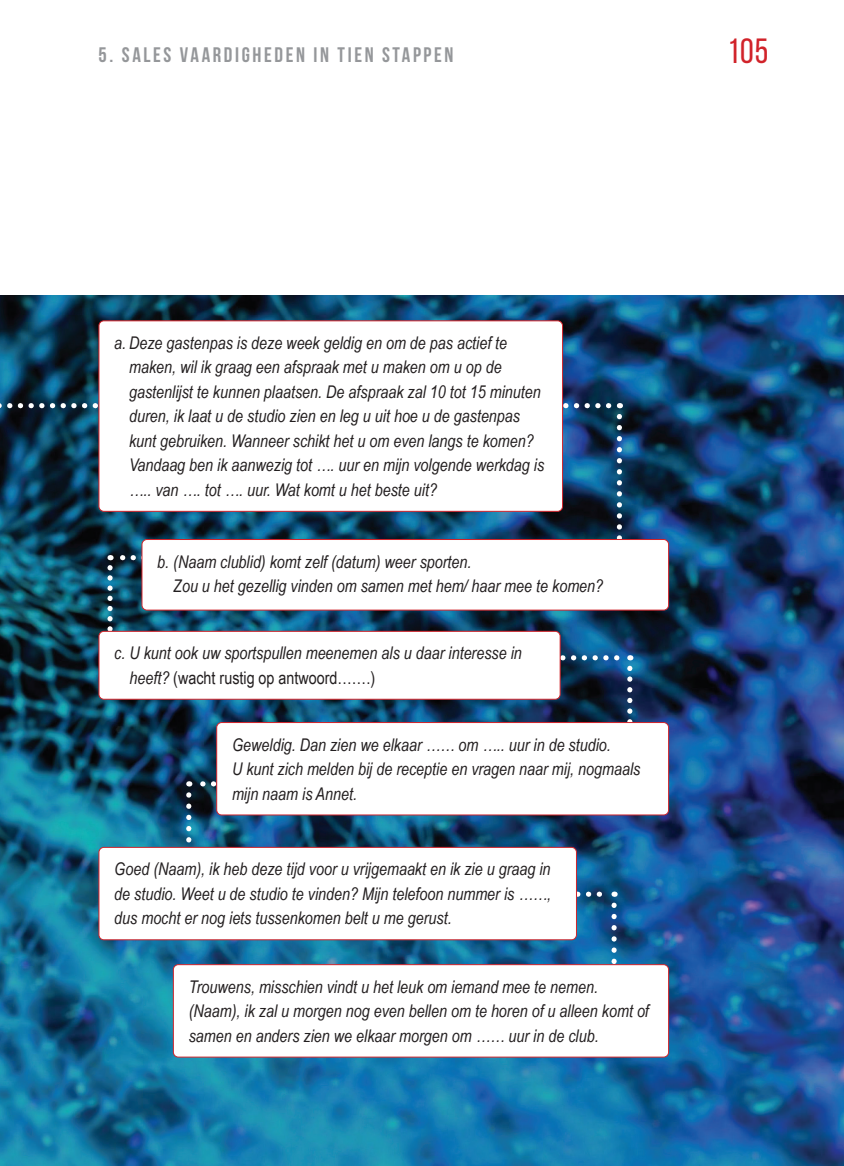
<style>
.page{position:relative;width:844px;height:1166px;background:#fff}
.page>*{position:absolute;margin:0;border:0;box-sizing:border-box;transform-origin:0 0}
.t1{font:35px "Bebas Neue";color:#d1232a}
.t2{font:700 21px "Bebas Neue";letter-spacing:.125em;color:#95979a}
.t3{font:italic 17.5px/24.5px "Arial Narrow";color:#231f20}
.s1{font-style:normal}
</style>
<div class="page">
<img style="left:0;top:295px;width:844px;height:870px">
<svg style="left:561px;top:655px;width:63px;height:5px"></svg>
<svg style="left:0;top:403px;width:620px;height:5px"></svg>
<svg style="left:617px;top:416px;width:5px;height:123px"></svg>
<svg style="left:110px;top:555px;width:32px;height:5px"></svg>
<svg style="left:107px;top:567px;width:6px;height:64px"></svg>
<svg style="left:627px;top:668px;width:5px;height:54px"></svg>
<svg style="left:189px;top:781px;width:27px;height:5px"></svg>
<svg style="left:186px;top:794px;width:5px;height:52px"></svg>
<svg style="left:577px;top:891px;width:38px;height:5px"></svg>
<svg style="left:611px;top:905px;width:6px;height:59px"></svg>
<div style="left:99px;top:321px;width:464px;height:190px;background:#fff;border-radius:5px"></div>
<div style="left:98px;top:320px;width:465px;height:191px;border:1px solid #d1232a;border-radius:5px"></div>
<div style="left:142px;top:539px;width:527px;height:71px;background:#fff;border-radius:5px"></div>
<div style="left:142px;top:539px;width:527px;height:71px;border:1px solid #d1232a;border-radius:5px"></div>
<div style="left:99px;top:631px;width:461px;height:68px;background:#fff;border-radius:5px"></div>
<div style="left:98px;top:631px;width:463px;height:68px;border:1px solid #d1232a;border-radius:5px"></div>
<div style="left:217px;top:722px;width:452px;height:93px;background:#fff;border-radius:5px"></div>
<div style="left:216px;top:722px;width:453px;height:93px;border:1px solid #d1232a;border-radius:5px"></div>
<div style="left:99px;top:847px;width:477px;height:92px;background:#fff;border-radius:5px"></div>
<div style="left:98px;top:846px;width:479px;height:94px;border:1px solid #d1232a;border-radius:5px"></div>
<div style="left:173px;top:964px;width:496px;height:92px;background:#fff;border-radius:5px"></div>
<div style="left:173px;top:964px;width:496px;height:93px;border:1px solid #d1232a;border-radius:5px"></div>
<p class="t2" style="left:98px;top:43px;width:356px">5. SALES VAARDIGHEDEN IN TIEN STAPPEN</p>
<h1 class="t1" style="left:727px;top:32px;width:42px">105</h1>
<p class="t3" style="left:129px;top:330px;width:417px;text-indent:-15px">a. Deze gastenpas is deze week geldig en om de pas actief te maken, wil ik graag een afspraak met u maken om u op de gastenlijst te kunnen plaatsen. De afspraak zal 10 tot 15 minuten duren, ik laat u de studio zien en leg u uit hoe u de gastenpas kunt gebruiken. Wanneer schikt het u om even langs te komen?<br>Vandaag ben ik aanwezig tot …. uur en mijn volgende werkdag is ….. van …. tot …. uur. Wat komt u het beste uit?</p>
<p class="t3" style="left:173px;top:549px;width:431px;text-indent:-16px">b. (Naam clublid) komt zelf (datum) weer sporten.<br>Zou u het gezellig vinden om samen met hem/ haar mee te komen?</p>
<p class="t3" style="left:129px;top:640px;width:394px;text-indent:-15px">c. U kunt ook uw sportspullen meenemen als u daar interesse in heeft? <span class="s1">(wacht rustig op antwoord…….)</span></p>
<p class="t3" style="left:232px;top:731px;width:410px">Geweldig. Dan zien we elkaar …… om ….. uur in de studio.<br>U kunt zich melden bij de receptie en vragen naar mij, nogmaals mijn naam is Annet.</p>
<p class="t3" style="left:114px;top:856px;width:438px;text-align:justify">Goed (Naam), ik heb deze tijd voor u vrijgemaakt en ik zie u graag in de studio. Weet u de studio te vinden? Mijn telefoon nummer is ……, dus mocht er nog iets tussenkomen belt u me gerust.</p>
<p class="t3" style="left:189px;top:973px;width:462px">Trouwens, misschien vindt u het leuk om iemand mee te nemen. (Naam), ik zal u morgen nog even bellen om te horen of u alleen komt of samen en anders zien we elkaar morgen om …… uur in de club.</p>
</div>
